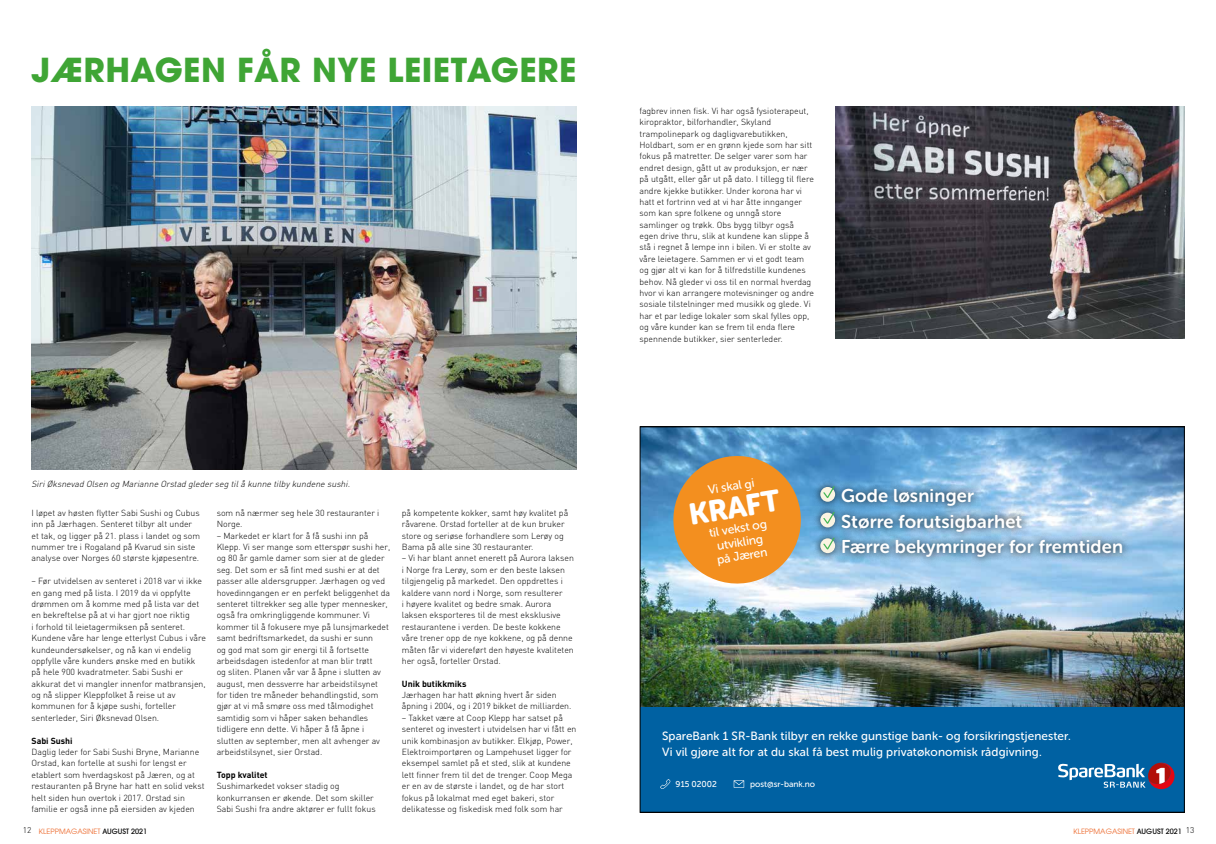
<style>
.page{position:relative;width:1216px;height:844px;background:#fff}
.page>*{position:absolute;margin:0;border:0;box-sizing:border-box;transform-origin:0 0}
.t1{font:700 32.81px "Avant Garde";letter-spacing:.015em;color:#3fa535}
.t2{font:29.75px "Museo Sans Rounded 900";color:#fff}
.t3{font:18.38px/25.6px "Museo Sans Rounded 700";letter-spacing:.01em;color:#fff}
.t4{font:12.25px/13.8px "Museo Sans Rounded 500";color:#fff;text-align:center}
.t5{font:11.9px/15.5px "Museo Sans Rounded 500";letter-spacing:.01em;color:#fff}
.t6{font:300 8.75px/11.4px "DIN";color:#000}
.t7{font:italic 300 8.75px "DIN";color:#000}
.t8{font:700 8.75px "DIN";color:#000}
.t9{font:8.49px "Museo Sans Rounded 500";color:#fff}
.t10{font:7.26px "Avant Garde";color:#ed6c30}
.s1{font-family:"DIN";font-weight:300;font-size:8.31px;color:#000}
.s2{font-weight:500;color:#000}
</style>
<div class="page">
<img style="left:31px;top:106px;width:545px;height:363px">
<img style="left:835px;top:106px;width:349px;height:232px">
<img style="left:642px;top:428px;width:540px;height:382px">
<h1 class="t1" style="left:32px;top:48px;width:546px">JÆRHAGEN FÅR NYE LEIETAGERE</h1>
<p class="t7" style="left:32px;top:478px;width:322px">SiriØksnevad Olsen og Marianne Orstad glederseg tilå kunne tilbykundene sushi.</p>
<p class="t6" style="left:32px;top:507px;width:170px">I løpet av høsten flytter Sabi Sushi og Cubus inn på Jærhagen. Senteret tilbyr alt under et tak, og ligger på 21. plass i landet og som nummer tre i Rogaland på Kvarud sin siste analyse over Norges 60 største kjøpesentre.</p>
<p class="t6" style="left:32px;top:575px;width:176px">– Før utvidelsen av senteret i 2018 var vi ikke en gang med på lista. I 2019 da vi oppfylte drømmen om å komme med på lista var det en bekreftelse på at vi har gjort noe riktig<br>i forhold til leietagermiksen på senteret.<br>Kundene våre har lenge etterlyst Cubus i våre kundeundersøkelser, og nå kan vi endelig oppfylle våre kunders ønske med en butikk på hele 900 kvadratmeter. Sabi Sushi er akkurat det vi mangler innenfor matbransjen, og nå slipper Kleppfolket å reise ut av kommunen for å kjøpe sushi, forteller senterleder, Siri Øksnevad Olsen.</p>
<p class="t8" style="left:32px;top:734px;width:43px">Sabi Sushi</p>
<p class="t6" style="left:32px;top:745px;width:175px">Daglig leder for Sabi Sushi Bryne, Marianne Orstad, kan fortelle at sushi for lengst er etablert som hverdagskost på Jæren, og at restauranten på Bryne har hatt en solid vekst helt siden hun overtok i 2017. Orstad sin familie er også inne på eiersiden av kjeden</p>
<p class="t6" style="left:217px;top:507px;width:164px">som nå nærmer seg hele 30 restauranter i<br>Norge.</p>
<p class="t6" style="left:217px;top:529px;width:175px">– Markedet er klart for å få sushi inn på Klepp. Vi ser mange som etterspør sushi her, og 80 år gamle damer som sier at de gleder seg. Det som er så fint med sushi er at det passer alle aldersgrupper. Jærhagen og ved hovedinngangen er en perfekt beliggenhet da senteret tiltrekker seg alle typer mennesker, også fra omkringliggende kommuner. Vi kommer til å fokusere mye på lunsjmarkedet samt bedriftsmarkedet, da sushi er sunn<br>og god mat som gir energi til å fortsette arbeidsdagen istedenfor at man blir trøtt<br>og sliten. Planen vår var å åpne i slutten av august, men dessverre har arbeidstilsynet for tiden tre måneder behandlingstid, som gjør at vi må smøre oss med tålmodighet samtidig som vi håper saken behandles tidligere enn dette. Vi håper å få åpne i slutten av september, men alt avhenger av arbeidstilsynet, sier Orstad.</p>
<p class="t8" style="left:217px;top:768px;width:52px">Topp kvalitet</p>
<p class="t6" style="left:217px;top:780px;width:160px">Sushimarkedet vokser stadig og konkurransen er økende. Det som skiller<br>Sabi Sushi fra andre aktører er fullt fokus</p>
<p class="t6" style="left:402px;top:507px;width:168px">på kompetente kokker, samt høy kvalitet på råvarene. Orstad forteller at de kun bruker store og seriøse forhandlere som Lerøy og Bama på alle sine 30 restauranter.</p>
<p class="t6" style="left:402px;top:552px;width:174px">– Vi har blant annet enerett på Aurora laksen i Norge fra Lerøy, som er den beste laksen tilgjengelig på markedet. Den oppdrettes i kaldere vann nord i Norge, som resulterer<br>i høyere kvalitet og bedre smak. Aurora laksen eksporteres til de mest eksklusive restaurantene i verden. De beste kokkene våre trener opp de nye kokkene, og på denne måten får vi videreført den høyeste kvaliteten her også, forteller Orstad.</p>
<p class="t8" style="left:402px;top:677px;width:66px">Unik butikkmiks</p>
<p class="t6" style="left:402px;top:689px;width:171px">Jærhagen har hatt økning hvert år siden åpning i 2004, og i 2019 bikket de milliarden.</p>
<p class="t6" style="left:402px;top:711px;width:176px">– Takket være at Coop Klepp har satset på senteret og investert i utvidelsen har vi fått en unik kombinasjon av butikker. Elkjøp, Power, Elektroimportøren og Lampehuset ligger for eksempel samlet på et sted, slik at kundene lett finner frem til det de trenger. Coop Mega er en av de største i landet, og de har stort fokus på lokalmat med eget bakeri, stor delikatesse og fiskedisk med folk som har</p>
<p class="t6" style="left:639px;top:105px;width:176px">fagbrev innen fisk. Vi har også fysioterapeut, kiropraktor, bilforhandler, Skyland trampolinepark og dagligvarebutikken, Holdbart, som er en grønn kjede som har sitt fokus på matretter. De selger varer som har endret design, gått ut av produksjon, er nær på utgått, eller går ut på dato. I tillegg til flere andre kjekke butikker. Under korona har vi hatt et fortrinn ved at vi har åtte innganger som kan spre folkene og unngå store samlinger og trøkk. Obs bygg tilbyr også egen drive thru, slik at kundene kan slippe å stå i regnet å lempe inn i bilen. Vi er stolte av våre leietagere. Sammen er vi et godt team og gjør alt vi kan for å tilfredstille kundenes behov. Nå gleder vi oss til en normal hverdag hvor vi kan arrangere motevisninger og andre sosiale tilstelninger med musikk og glede. Vi har et par ledige lokaler som skal fylles opp, og våre kunder kan se frem til enda flere spennende butikker, sier senterleder.</p>
<h3 class="t4" style="left:707px;top:483px;width:48px;rotate:-9deg">Vi skal gi</h3>
<h2 class="t2" style="left:686px;top:497px;width:93px;rotate:-9deg">KRAFT</h2>
<h3 class="t4" style="left:708px;top:526px;width:60px;rotate:-9deg">til vekst og utvikling på Jæren</h3>
<h3 class="t3" style="left:841px;top:482px;width:283px">Gode løsninger<br>Større forutsigbarhet<br>Færre bekymringer for fremtiden</h3>
<h3 class="t5" style="left:662px;top:728px;width:410px">SpareBank 1 SR-Bank tilbyr en rekke gunstige bank- og forsikringstjenester.<br>Vi vil gjøre alt for at du skal få best mulig privatøkonomisk rådgivning.</h3>
<p class="t9" style="left:675px;top:779px;width:43px">915 02002</p>
<p class="t9" style="left:750px;top:779px;width:67px">post@sr-bank.no</p>
<p class="t10" style="left:23px;top:826px;width:126px"><span class="s1">12</span> KLEPPMAGASINET <span class="s2">AUGUST 2021</span></p>
<p class="t10" style="left:1073px;top:826px;width:122px">KLEPPMAGASINET <span class="s2">AUGUST 2021</span> <span class="s1">13</span></p>
</div>
